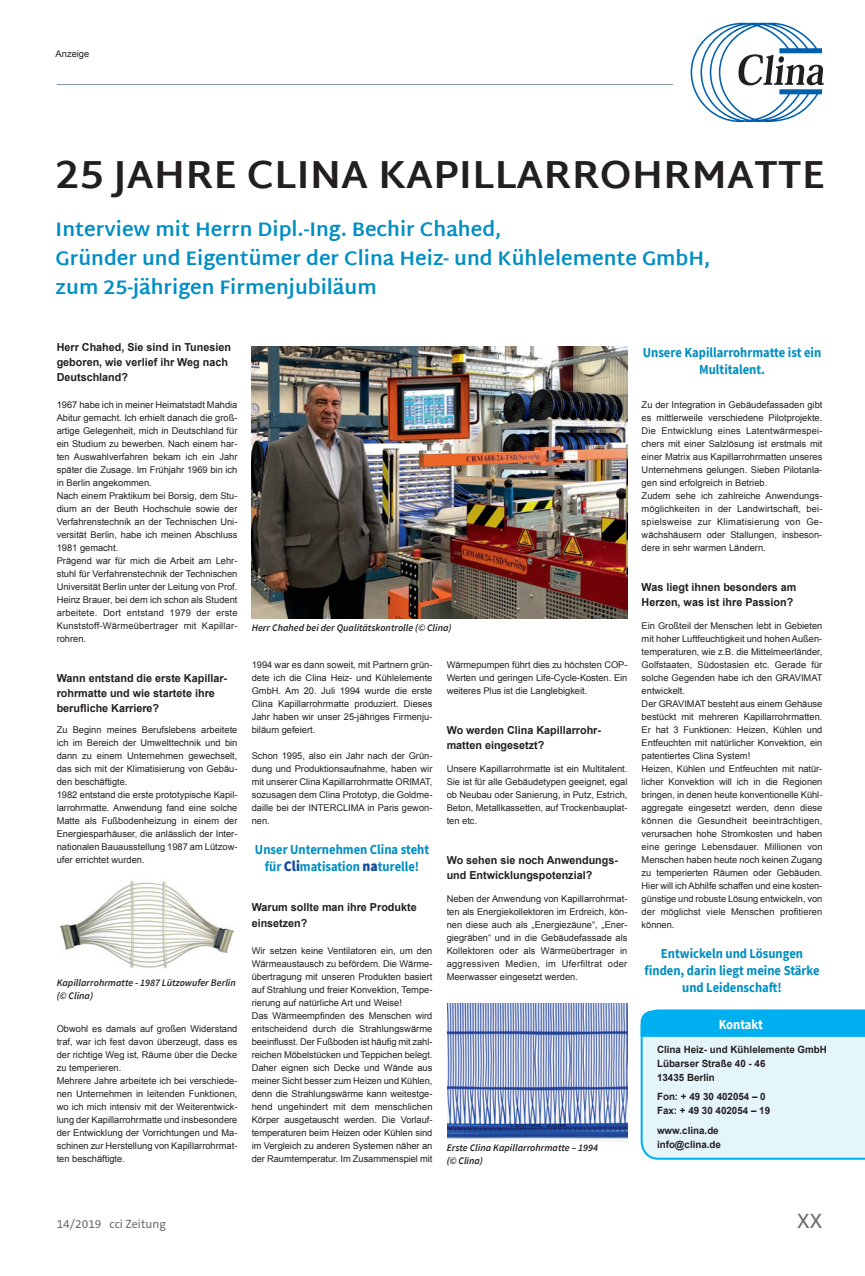
<style>
.page{position:relative;width:865px;height:1276px;background:#fff}
.page>*{position:absolute;margin:0;border:0;box-sizing:border-box;transform-origin:0 0}
.t1{font:700 40px "Martel Sans";color:#231f20}
.t2{font:21px "The Sans B5 Plain";color:#6c6d70}
.t3{font:700 20px/29px "Martel Sans";color:#008ec3}
.t4{font:700 13.7px/17px "Source Sans Pro";color:#008ec3;text-align:center;scale:.92 1}
.t5{font:700 13.7px "Source Sans Pro";letter-spacing:-.01em;color:#fff;scale:.92 1}
.t6{font:12px "The Sans B5 Plain";color:#6c6d70}
.t7{font:700 11px/15px "Arial";color:#231f20}
.t8{font:italic 600 10px/13px "Source Sans Pro";color:#231f20}
.t9{font:700 10px/14px "Arial";color:#231f20}
.t10{font:9.3px/13px "Arial";color:#231f20}
.s1{font-weight:900;font-size:14.8px;color:#15489e}
</style>
<div class="page">
<hr style="left:57px;top:84px;width:616px;height:1px;background:#7d95a1">
<img style="left:59px;top:880px;width:175px;height:88px">
<svg style="left:640px;top:1009px;width:225px;height:151px;background:#b7e7f9"></svg>
<img style="left:447px;top:1003px;width:181px;height:139px">
<img style="left:252px;top:347px;width:375px;height:272px">
<svg style="left:690px;top:23px;width:133px;height:99px"></svg>
<p class="t10" style="left:56px;top:47px;width:35px">Anzeige</p>
<h1 class="t1" style="left:56px;top:151px;width:771px">25 JAHRE CLINA KAPILLARROHRMATTE</h1>
<h3 class="t3" style="left:56px;top:215px;width:656px">Interview mit Herrn Dipl.-Ing. Bechir Chahed,<br>Gründer und Eigentümer der Clina Heiz- und Kühlelemente GmbH, zum 25-jährigen Firmenjubiläum</h3>
<p class="t7" style="left:57px;top:340px;width:176px">Herr Chahed, Sie sind in Tunesien geboren, wie verlief ihr Weg nach<br>Deutschland?</p>
<p class="t10" style="left:57px;top:398px;width:182px">1967 habe ich in meiner Heimatstadt Mahdia Abitur gemacht. Ich erhielt danach die groß&shy;artige Gelegenheit, mich in Deutschland für ein Studium zu bewerben. Nach einem har&shy;ten Auswahlverfahren bekam ich ein Jahr später die Zusage. Im Frühjahr 1969 bin ich in Berlin angekommen.<br>Nach einem Praktikum bei Borsig, dem Stu&shy;dium an der Beuth Hochschule sowie der Verfahrenstechnik an der Technischen Uni&shy;versität Berlin, habe ich meinen Abschluss 1981 gemacht.<br>Prägend war für mich die Arbeit am Lehr&shy;stuhl für Verfahrenstechnik der Technischen Universität Berlin unter der Leitung von Prof.<br>Heinz Brauer, bei dem ich schon als Student arbeitete. Dort entstand 1979 der erste Kunststoff-Wärmeübertrager mit Kapillar&shy;rohren.</p>
<p class="t7" style="left:57px;top:671px;width:172px">Wann entstand die erste Kapillar&shy;rohrmatte und wie startete ihre berufliche Karriere?</p>
<p class="t10" style="left:57px;top:723px;width:182px">Zu Beginn meines Berufslebens arbeitete ich im Bereich der Umwelttechnik und bin dann zu einem Unternehmen gewechselt, das sich mit der Klimatisierung von Gebäu&shy;den beschäftigte.<br>1982 entstand die erste prototypische Kapil&shy;larrohrmatte. Anwendung fand eine solche Matte als Fußbodenheizung in einem der Energiesparhäuser, die anlässlich der Inter&shy;nationalen Bauausstellung 1987 am Lützow&shy;ufer errichtet wurden.</p>
<p class="t8" style="left:57px;top:975px;width:181px">Kapillarrohrmatte - 1987 Lützowufer Berlin (© Clina)</p>
<p class="t10" style="left:57px;top:1022px;width:182px">Obwohl es damals auf großen Widerstand traf, war ich fest davon überzeugt, dass es der richtige Weg ist, Räume über die Decke zu temperieren.<br>Mehrere Jahre arbeitete ich bei verschiede&shy;nen Unternehmen in leitenden Funktionen, wo ich mich intensiv mit der Weiterentwick&shy;lung der Kapillarrohrmatte und insbesondere der Entwicklung der Vorrichtungen und Ma&shy;schinen zur Herstellung von Kapillarrohrmat&shy;ten beschäftigte.</p>
<p class="t8" style="left:252px;top:620px;width:201px">Herr Chahed bei der Qualitätskontrolle (© Clina)</p>
<p class="t10" style="left:252px;top:658px;width:182px;text-align:justify">1994 war es dann soweit, mit Partnern grün&shy;dete ich die Clina Heiz- und Kühlelemente GmbH. Am 20. Juli 1994 wurde die erste Clina Kapillarrohrmatte produziert. Dieses Jahr haben wir unser 25-jähriges Firmenju&shy;biläum gefeiert.</p>
<p class="t10" style="left:252px;top:749px;width:182px;text-align:justify">Schon 1995, also ein Jahr nach der Grün&shy;dung und Produktionsaufnahme, haben wir mit unserer Clina Kapillarrohrmatte ORIMAT, sozusagen dem Clina Prototyp, die Goldme&shy;daille bei der INTERCLIMA in Paris gewon&shy;nen.</p>
<h3 class="t4" style="left:255px;top:840px;width:191px">Unser Unternehmen Clina steht für <span class="s1">Cli</span>matisation <span class="s1">na</span>turelle!</h3>
<p class="t7" style="left:252px;top:900px;width:166px">Warum sollte man ihre Produkte einsetzen?</p>
<p class="t10" style="left:252px;top:944px;width:182px">Wir setzen keine Ventilatoren ein, um den Wärmeaustausch zu befördern. Die Wärme&shy;übertragung mit unseren Produkten basiert auf Strahlung und freier Konvektion, Tempe&shy;rierung auf natürliche Art und Weise!<br>Das Wärmeempfinden des Menschen wird entscheidend durch die Strahlungswärme beeinflusst. Der Fußboden ist häufig mit zahl&shy;reichen Möbelstücken und Teppichen belegt.<br>Daher eignen sich Decke und Wände aus meiner Sicht besser zum Heizen und Kühlen, denn die Strahlungswärme kann weitestge&shy;hend ungehindert mit dem menschlichen Körper ausgetauscht werden. Die Vorlauf&shy;temperaturen beim Heizen oder Kühlen sind im Vergleich zu anderen Systemen näher an der Raumtemperatur. Im Zusammenspiel mit</p>
<p class="t10" style="left:446px;top:658px;width:182px;text-align:justify">Wärmepumpen führt dies zu höchsten COP-Werten und geringen Life-Cycle-Kosten. Ein weiteres Plus ist die Langlebigkeit.</p>
<p class="t7" style="left:446px;top:723px;width:156px">Wo werden Clina Kapillarrohr&shy;matten eingesetzt?</p>
<p class="t10" style="left:446px;top:762px;width:182px;text-align:justify">Unsere Kapillarrohrmatte ist ein Multitalent.<br>Sie ist für alle Gebäudetypen geeignet, egal ob Neubau oder Sanierung, in Putz, Estrich, Beton, Metallkassetten, auf Trockenbauplat&shy;ten etc.</p>
<p class="t7" style="left:446px;top:853px;width:173px">Wo sehen sie noch Anwendungs&shy;und Entwicklungspotenzial?</p>
<p class="t10" style="left:446px;top:892px;width:182px;text-align:justify">Neben der Anwendung von Kapillarrohrmat&shy;ten als Energiekollektoren im Erdreich, kön&shy;nen diese auch als „Energiezäune“, „Ener&shy;giegräben“ und in die Gebäudefassade als Kollektoren oder als Wärmeübertrager in aggressiven Medien, im Uferfiltrat oder Meerwasser eingesetzt werden.</p>
<p class="t8" style="left:446px;top:1141px;width:153px">Erste Clina Kapillarrohrmatte – 1994 (© Clina)</p>
<h3 class="t4" style="left:642px;top:344px;width:195px">Unsere Kapillarrohrmatte ist ein<br>Multitalent.</h3>
<p class="t10" style="left:641px;top:398px;width:182px">Zu der Integration in Gebäudefassaden gibt es mittlerweile verschiedene Pilotprojekte.<br>Die Entwicklung eines Latentwärmespei&shy;chers mit einer Salzlösung ist erstmals mit einer Matrix aus Kapillarrohrmatten unseres Unternehmens gelungen. Sieben Pilotanla&shy;gen sind erfolgreich in Betrieb.<br>Zudem sehe ich zahlreiche Anwendungs&shy;möglichkeiten in der Landwirtschaft, bei&shy;spielsweise zur Klimatisierung von Ge&shy;wächshäusern oder Stallungen, insbeson&shy;dere in sehr warmen Ländern.</p>
<p class="t7" style="left:641px;top:580px;width:156px">Was liegt ihnen besonders am<br>Herzen, was ist ihre Passion?</p>
<p class="t10" style="left:641px;top:619px;width:182px">Ein Großteil der Menschen lebt in Gebieten mit hoher Luftfeuchtigkeit und hohen Außen&shy;temperaturen, wie z.B. die Mittelmeerländer, Golfstaaten, Südostasien etc. Gerade für solche Gegenden habe ich den GRAVIMAT entwickelt.<br>Der GRAVIMAT besteht aus einem Gehäuse bestückt mit mehreren Kapillarrohrmatten.<br>Er hat 3 Funktionen: Heizen, Kühlen und Entfeuchten mit natürlicher Konvektion, ein patentiertes Clina System!<br>Heizen, Kühlen und Entfeuchten mit natür&shy;licher Konvektion will ich in die Regionen bringen, in denen heute konventionelle Kühl&shy;aggregate eingesetzt werden, denn diese können die Gesundheit beeinträchtigen, verursachen hohe Stromkosten und haben eine geringe Lebensdauer. Millionen von Menschen haben heute noch keinen Zugang zu temperierten Räumen oder Gebäuden.<br>Hier will ich Abhilfe schaffen und eine kosten&shy;günstige und robuste Lösung entwickeln, von der möglichst viele Menschen profitieren können.</p>
<h3 class="t4" style="left:644px;top:944px;width:192px">Entwickeln und Lösungen finden, darin liegt meine Stärke und Leidenschaft!</h3>
<h3 class="t5" style="left:718px;top:1015px;width:50px">Kontakt</h3>
<p class="t9" style="left:657px;top:1042px;width:171px">Clina Heiz- und Kühlelemente GmbH<br>Lübarser Straße 40 - 46<br>13435 Berlin</p>
<p class="t9" style="left:657px;top:1090px;width:115px">Fon: + 49 30 402054 – 0<br>Fax: + 49 30 402054 – 19</p>
<p class="t9" style="left:657px;top:1123px;width:66px">www.clina.de info@clina.de</p>
<p class="t6" style="left:57px;top:1217px;width:111px">14/2019 cci Zeitung</p>
<h2 class="t2" style="left:797px;top:1209px;width:27px">XX</h2>
</div>
